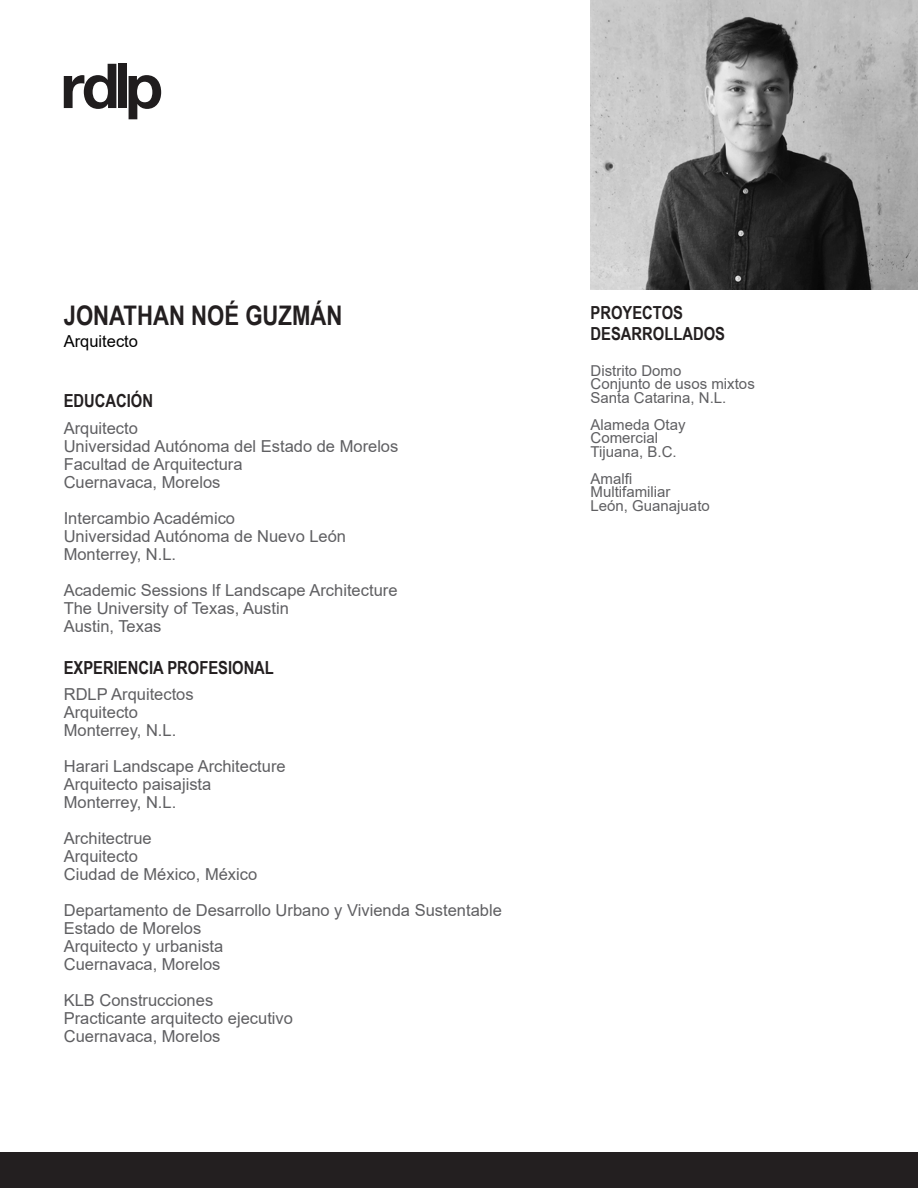
<style>
.page{position:relative;width:918px;height:1188px;background:#fff}
.page>*{position:absolute;margin:0;border:0;box-sizing:border-box;transform-origin:0 0}
.Titulos_contenido{font:700 27px "Arial Narrow";color:#231f20}
.Subtitulos_contenido{font:700 18px "Arial Narrow";color:#231f20}
.Texto{font:16.5px "Arial";color:#5f5f62}
.Puesto{font:16.5px "Arial";color:#000}
.Notas{font:15px "Arial";color:#5f5f62}
</style>
<div class="page">
<div style="left:0;top:1152px;width:918px;height:36px;background:#231f20"></div>
<svg style="left:64px;top:64px;width:52px;height:45px"></svg>
<div style="left:118px;top:64px;width:9px;height:44px;background:#201d1e"></div>
<svg style="left:129px;top:75px;width:32px;height:44px"></svg>
<img style="left:591px;top:0;width:327px;height:290px">
<p class="Titulos_contenido" style="left:64px;top:295px;width:280px">JONATHAN NOÉ GUZMÁN</p>
<p class="Puesto" style="left:64px;top:330px;width:76px">Arquitecto</p>
<p class="Subtitulos_contenido" style="left:64px;top:388px;width:91px">EDUCACIÓN</p>
<p class="Texto" style="left:64px;top:417px;width:76px">Arquitecto</p>
<p class="Texto" style="left:64px;top:435px;width:336px">Universidad Autónoma del Estado de Morelos</p>
<p class="Texto" style="left:64px;top:453px;width:180px">Facultad de Arquitectura</p>
<p class="Texto" style="left:64px;top:471px;width:158px">Cuernavaca, Morelos</p>
<p class="Texto" style="left:64px;top:507px;width:173px">Intercambio Académico</p>
<p class="Texto" style="left:64px;top:525px;width:284px">Universidad Autónoma de Nuevo León</p>
<p class="Texto" style="left:64px;top:543px;width:114px">Monterrey, N.L.</p>
<p class="Texto" style="left:64px;top:579px;width:335px">Academic Sessions lf Landscape Architecture</p>
<p class="Texto" style="left:64px;top:597px;width:227px">The University of Texas, Austin</p>
<p class="Texto" style="left:64px;top:615px;width:99px">Austin, Texas</p>
<p class="Subtitulos_contenido" style="left:64px;top:654px;width:212px">EXPERIENCIA PROFESIONAL</p>
<p class="Texto" style="left:64px;top:683px;width:131px">RDLP Arquitectos</p>
<p class="Texto" style="left:64px;top:701px;width:76px">Arquitecto</p>
<p class="Texto" style="left:64px;top:719px;width:114px">Monterrey, N.L.</p>
<p class="Texto" style="left:64px;top:755px;width:223px">Harari Landscape Architecture</p>
<p class="Texto" style="left:64px;top:773px;width:149px">Arquitecto paisajista</p>
<p class="Texto" style="left:64px;top:791px;width:114px">Monterrey, N.L.</p>
<p class="Texto" style="left:64px;top:827px;width:90px">Architectrue</p>
<p class="Texto" style="left:64px;top:845px;width:76px">Arquitecto</p>
<p class="Texto" style="left:64px;top:863px;width:195px">Ciudad de México, México</p>
<p class="Texto" style="left:64px;top:899px;width:440px">Departamento de Desarrollo Urbano y Vivienda Sustentable</p>
<p class="Texto" style="left:64px;top:917px;width:139px">Estado de Morelos</p>
<p class="Texto" style="left:64px;top:935px;width:161px">Arquitecto y urbanista</p>
<p class="Texto" style="left:64px;top:953px;width:158px">Cuernavaca, Morelos</p>
<p class="Texto" style="left:64px;top:989px;width:151px">KLB Construcciones</p>
<p class="Texto" style="left:64px;top:1007px;width:231px">Practicante arquitecto ejecutivo</p>
<p class="Texto" style="left:64px;top:1025px;width:158px">Cuernavaca, Morelos</p>
<p class="Subtitulos_contenido" style="left:591px;top:299px;width:94px">PROYECTOS</p>
<p class="Subtitulos_contenido" style="left:591px;top:320px;width:136px">DESARROLLADOS</p>
<p class="Notas" style="left:591px;top:360px;width:92px">Distrito Domo</p>
<p class="Notas" style="left:591px;top:374px;width:166px">Conjunto de usos mixtos</p>
<p class="Notas" style="left:591px;top:387px;width:137px">Santa Catarina, N.L.</p>
<p class="Notas" style="left:591px;top:414px;width:97px">Alameda Otay</p>
<p class="Notas" style="left:591px;top:428px;width:69px">Comercial</p>
<p class="Notas" style="left:591px;top:441px;width:88px">Tijuana, B.C.</p>
<p class="Notas" style="left:591px;top:468px;width:43px">Amalfi</p>
<p class="Notas" style="left:591px;top:482px;width:81px">Multifamiliar</p>
<p class="Notas" style="left:591px;top:495px;width:121px">León, Guanajuato</p>
</div>
